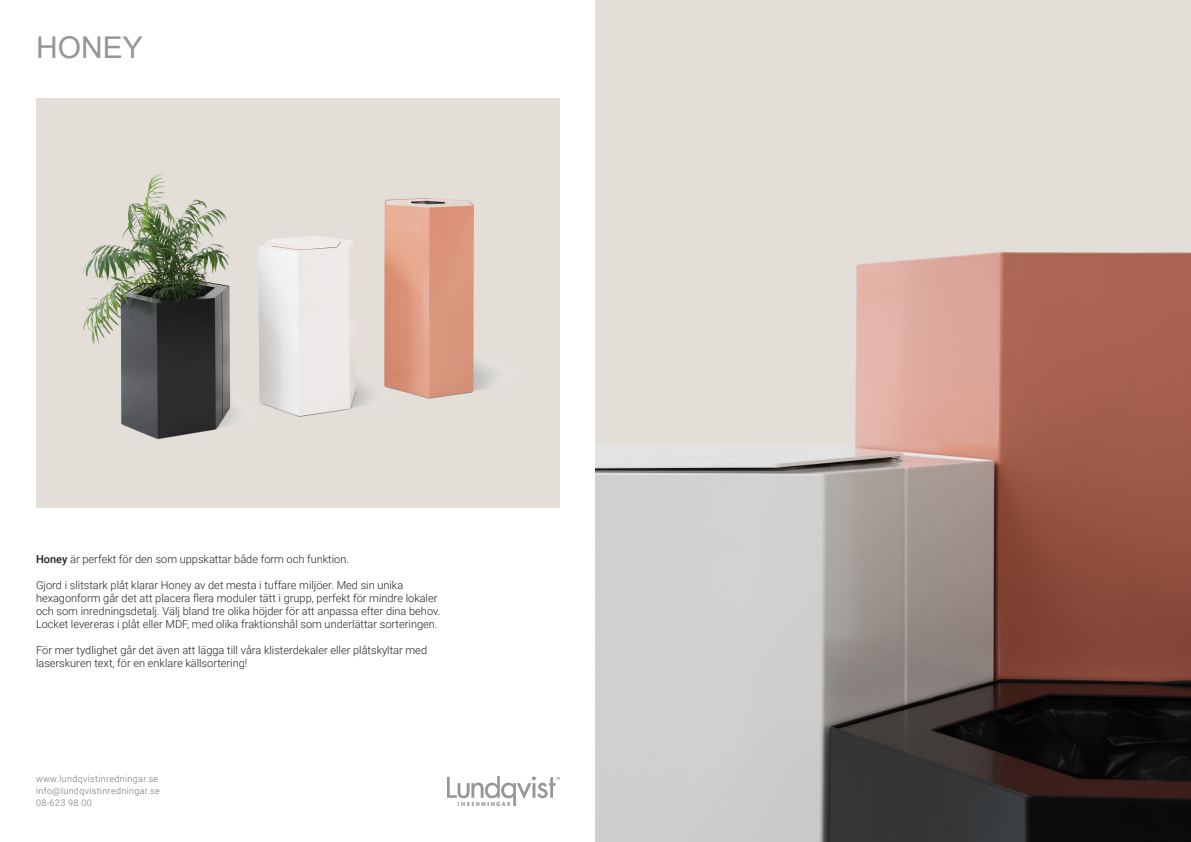
<style>
.page{position:relative;width:1191px;height:842px;background:#fff}
.page>*{position:absolute;margin:0;border:0;box-sizing:border-box;transform-origin:0 0}
.t1{font:30px "Arial";color:#969695}
.t2{font:300 11px/13px "Roboto";color:#231f20}
.t3{font:300 9px "Roboto";letter-spacing:.04em;color:#70706f}
.s1{font-weight:500}
</style>
<div class="page">
<img style="left:595px;top:0;width:596px;height:842px">
<div style="left:36px;top:99px;width:95px;height:409px;background:#e3ded8"></div>
<img style="left:447px;top:776px;width:113px;height:30px">
<img style="left:83px;top:99px;width:476px;height:409px">
<p class="t1" style="left:36px;top:27px;width:108px">HONEY</p>
<p class="t2" style="left:36px;top:552px;width:315px"><span class="s1">Honey</span> är perfekt för den som uppskattar både form och funktion.</p>
<p class="t2" style="left:36px;top:578px;width:369px">Gjord i slitstark plåt klarar Honey av det mesta i tuffare miljöer. Med sin unika</p>
<p class="t2" style="left:36px;top:591px;width:406px">hexagonform går det att placera flera moduler tätt i grupp, perfekt för mindre lokaler och som inredningsdetalj. Välj bland tre olika höjder för att anpassa efter dina behov.</p>
<p class="t2" style="left:36px;top:617px;width:403px">Locket levereras i plåt eller MDF, med olika fraktionshål som underlättar sorteringen.</p>
<p class="t2" style="left:36px;top:643px;width:392px">För mer tydlighet går det även att lägga till våra klisterdekaler eller plåtskyltar med laserskuren text, för en enklare källsortering!</p>
<p class="t3" style="left:36px;top:772px;width:124px">www.lundqvistinredningar.se</p>
<p class="t3" style="left:36px;top:784px;width:125px">info@lundqvistinredningar.se</p>
<p class="t3" style="left:36px;top:796px;width:57px">08-623 98 00</p>
</div>
